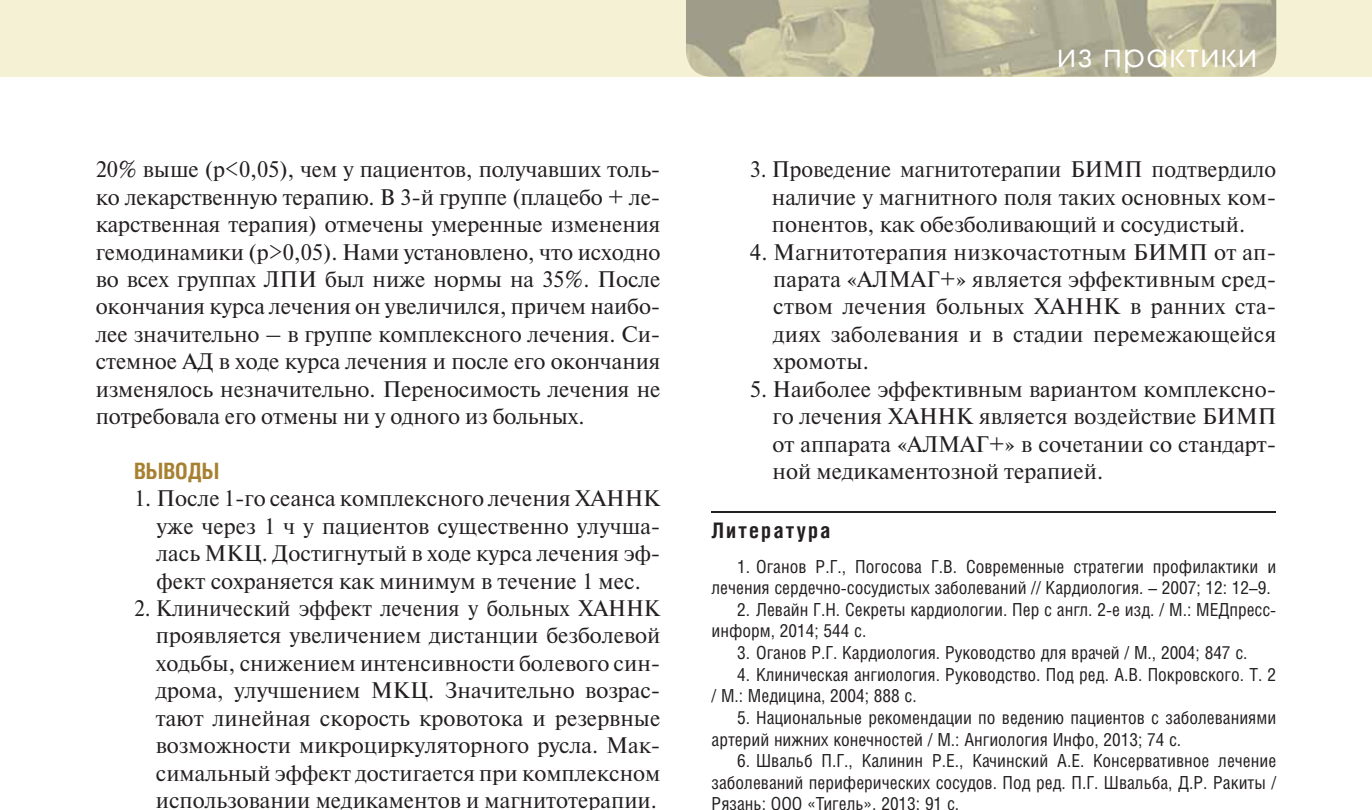
<style>
.page{position:relative;width:1372px;height:810px;background:#fff}
.page>*{position:absolute;margin:0;border:0;box-sizing:border-box;transform-origin:0 0}
.t1{font:31.5px "Avant Garde Gothic C";letter-spacing:.05em;color:#fff}
.t2{font:22.5px/27.4px "Newton C";color:#231f20;text-align:justify}
.t3{font:22.5px/27.4px "Newton C";color:#231f20;text-align:justify;scale:.96 1}
.t4{font:700 22.5px "Helios Cond";color:#a78131}
.t5{font:700 21.38px "Helios Cond";letter-spacing:.1em;color:#231f20}
.t6{font:18px/21.6px "Helios Cond";color:#231f20}
</style>
<div class="page">
<div style="left:0;top:0;width:1371px;height:77px;background:#f5f1d5"></div>
<img style="left:686px;top:0;width:590px;height:77px">
<hr style="left:711px;top:511px;width:565px;height:1px;background:#231f20">
<p class="t2" style="left:96px;top:158px;width:566px">20% выше (р&lt;0,05), чем у пациентов, получавших толь&shy;ко лекарственную терапию. В 3-й группе (плацебо + ле&shy;карственная терапия) отмечены умеренные изменения гемодинамики (р&gt;0,05). Нами установлено, что исходно во всех группах ЛПИ был ниже нормы на 35%. После окончания курса лечения он увеличился, причем наибо&shy;лее значительно – в группе комплексного лечения. Си&shy;стемное АД в ходе курса лечения и после его окончания изменялось незначительно. Переносимость лечения не потребовала его отмены ни у одного из больных.</p>
<p class="t4" style="left:134px;top:462px;width:87px">ВЫВОДЫ</p>
<p class="t2" style="left:157px;top:487px;width:505px;text-indent:-23px">1. После 1-го сеанса комплексного лечения ХАННК уже через 1 ч у пациентов существенно улучша&shy;лась МКЦ. Достигнутый в ходе курса лечения эф&shy;фект сохраняется как минимум в течение 1 мес.</p>
<p class="t3" style="left:156px;top:596px;width:527px;text-indent:-22px">2. Клинический эффект лечения у больных ХАННК проявляется увеличением дистанции безболевой ходьбы, снижением интенсивности болевого син&shy;дрома, улучшением МКЦ. Значительно возрас&shy;тают линейная скорость кровотока и резервные возможности микроциркуляторного русла. Мак&shy;симальный эффект достигается при комплексном использовании медикаментов и магнитотерапии.</p>
<h1 class="t1" style="left:1057px;top:41px;width:201px">из практики</h1>
<p class="t2" style="left:771px;top:158px;width:506px;text-indent:-22px">3. Проведение магнитотерапии БИМП подтвердило наличие у магнитного поля таких основных ком&shy;понентов, как обезболивающий и сосудистый.</p>
<p class="t2" style="left:773px;top:240px;width:504px;text-indent:-23px">4. Магнитотерапия низкочастотным БИМП от ап&shy;парата «АЛМАГ+» является эффективным сред&shy;ством лечения больных ХАННК в ранних ста&shy;диях заболевания и в стадии перемежающейся хромоты.</p>
<p class="t2" style="left:772px;top:377px;width:505px;text-indent:-23px">5. Наиболее эффективным вариантом комплексно&shy;го лечения ХАННК является воздействие БИМП от аппарата «АЛМАГ+» в сочетании со стандарт&shy;ной медикаментозной терапией.</p>
<p class="t5" style="left:711px;top:522px;width:120px">Литература</p>
<p class="t6" style="left:711px;top:557px;width:566px;text-indent:26px">1. Оганов Р.Г., Погосова Г.В. Современные стратегии профилактики и лечения сердечно-сосудистых заболеваний // Кардиология. – 2007; 12: 12–9.</p>
<p class="t6" style="left:711px;top:600px;width:566px;text-indent:26px">2. Левайн Г.Н. Секреты кардиологии. Пер с англ. 2-е изд. / М.: МЕДпресс&shy;информ, 2014; 544 с.</p>
<p class="t6" style="left:737px;top:643px;width:512px">3. Оганов Р.Г. Кардиология. Руководство для врачей / М., 2004; 847 с.</p>
<p class="t6" style="left:711px;top:665px;width:566px;text-indent:26px">4. Клиническая ангиология. Руководство. Под ред. А.В. Покровского. Т. 2 / М.: Медицина, 2004; 888 с.</p>
<p class="t6" style="left:711px;top:708px;width:566px;text-indent:26px">5. Национальные рекомендации по ведению пациентов с заболеваниями артерий нижних конечностей / М.: Ангиология Инфо, 2013; 74 с.</p>
<p class="t6" style="left:711px;top:751px;width:566px;text-align:justify;text-indent:26px">6. Швальб П.Г., Калинин Р.Е., Качинский А.Е. Консервативное лечение заболеваний периферических сосудов. Под ред. П.Г. Швальба, Д.Р. Ракиты / Рязань: ООО «Тигель» 2013; 91 с.</p>
</div>
